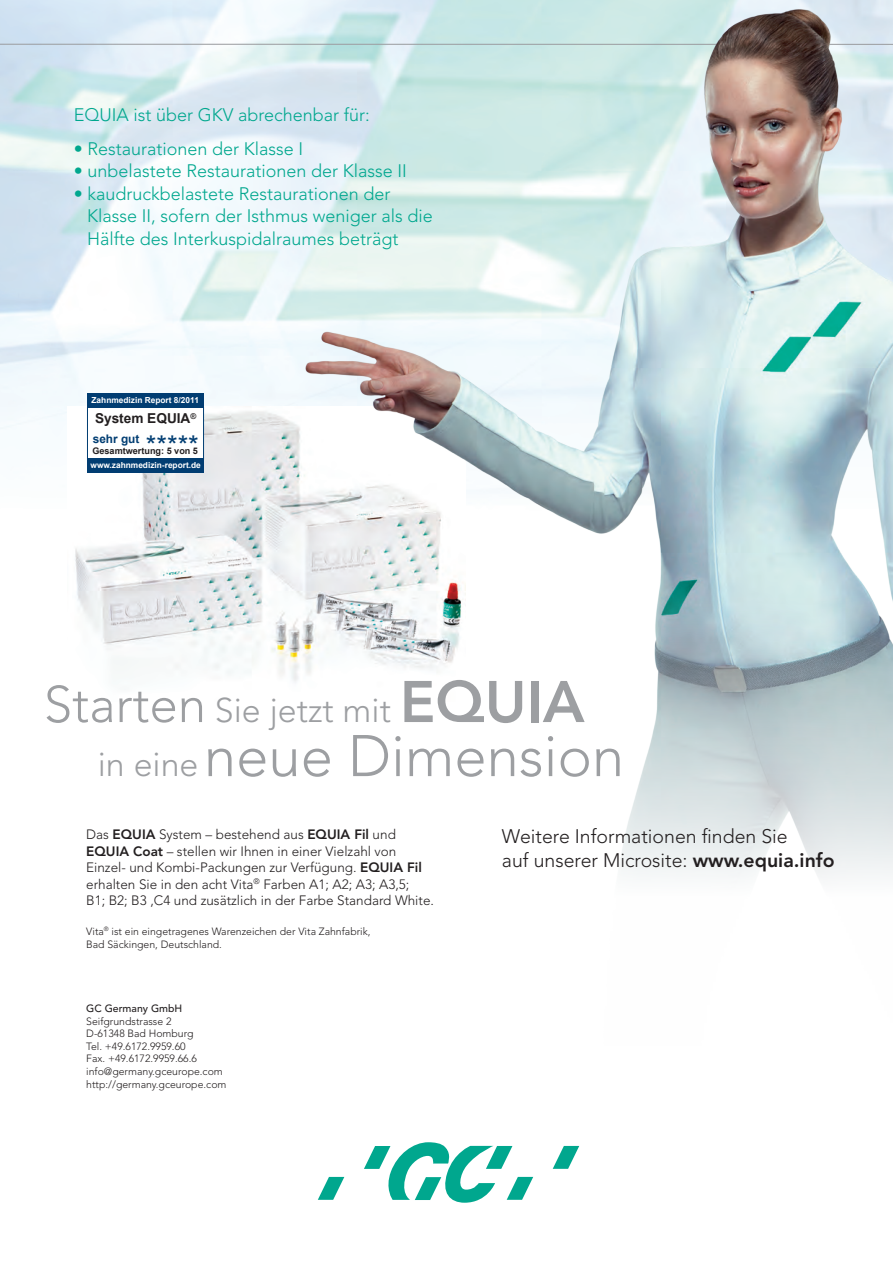
<style>
.page{position:relative;width:893px;height:1264px;background:#fff}
.page>*{position:absolute;margin:0;border:0;box-sizing:border-box;transform-origin:0 0}
.t1{font:300 58.05px "Avenir";color:#9d9fa2}
.t2{font:300 33.9px "Avenir";color:#9d9fa2}
.t3{font:27.3px "Arial";color:#013d72}
.t4{font:300 19.5px "Avenir";color:#231f20}
.t5{font:300 18px "Avenir";color:#00a78e}
.t6{font:700 13.65px "Arial";color:#231f20}
.t7{font:300 13.5px/16.5px "Avenir";color:#231f20}
.t8{font:700 11.85px "Arial";color:#013d72}
.t9{font:300 10.5px/13.5px "Avenir";color:#231f20}
.t10{font:500 10.5px "Avenir";color:#231f20}
.t11{font:700 9.15px "Arial";color:#231f20}
.t12{font:700 8.4px "Arial";color:#fff}
.s1{font-size:51px}
.s2{font-weight:800;font-size:58.05px}
.s3{font-size:33.9px}
.s4{font-weight:800}
</style>
<div class="page">
<img style="left:0;top:0;width:892px;height:429px">
<img style="left:68px;top:406px;width:226px;height:275px">
<hr style="left:0;top:44px;width:893px;height:1px;background:#9d9fa2">
<img style="left:294px;top:1px;width:599px;height:877px">
<div style="left:88px;top:407px;width:116px;height:52px;background:#fff"></div>
<div style="left:87px;top:394px;width:117px;height:14px;background:#013d72"></div>
<div style="left:87px;top:459px;width:117px;height:14px;background:#013d72"></div>
<hr style="left:87px;top:407px;width:1px;height:52px;background:#013d72">
<hr style="left:203px;top:407px;width:1px;height:53px;background:#013d72">
<svg style="left:553px;top:1145px;width:26px;height:23px"></svg>
<svg style="left:364px;top:1142px;width:169px;height:60px"></svg>
<svg style="left:318px;top:1176px;width:26px;height:23px"></svg>
<p class="t5" style="left:74px;top:104px;width:298px">EQUIA ist über GKV abrechenbar für:</p>
<p class="t5" style="left:74px;top:138px;width:231px">• Restaurationen der Klasse I</p>
<p class="t5" style="left:74px;top:161px;width:335px">• unbelastete Restaurationen der Klasse II</p>
<p class="t5" style="left:74px;top:183px;width:318px">• kaudruckbelastete Restaurationen der</p>
<p class="t5" style="left:87px;top:206px;width:347px">Klasse II, sofern der Isthmus weniger als die</p>
<p class="t5" style="left:87px;top:228px;width:313px">Hälfte des Interkuspidalraumes beträgt</p>
<p class="t12" style="left:92px;top:394px;width:109px">Zahnmedizin Report 8/2011</p>
<p class="t6" style="left:95px;top:409px;width:103px">System EQUIA<sup>®</sup></p>
<p class="t8" style="left:93px;top:431px;width:48px">sehr gut</p>
<p class="t11" style="left:92px;top:444px;width:107px">Gesamtwertung: 5 von 5</p>
<p class="t3" style="left:146px;top:427px;width:55px">*****</p>
<p class="t12" style="left:91px;top:460px;width:112px">www.zahnmedizin-report.de</p>
<p class="t2" style="left:44px;top:690px;width:542px"><span class="s1">Starten</span> Sie jetzt mit <span class="s2">EQUIA</span></p>
<p class="t1" style="left:98px;top:722px;width:528px"><span class="s3">in eine</span> neue Dimension</p>
<p class="t7" style="left:86px;top:826px;width:349px">Das <span class="s4">EQUIA</span> System – bestehend aus <span class="s4">EQUIA Fil</span> und <span class="s4">EQUIA Coat</span> – stellen wir Ihnen in einer Vielzahl von Einzel- und Kombi-Packungen zur Verfügung. <span class="s4">EQUIA Fil </span>erhalten Sie in den acht Vita<sup>®</sup> Farben A1; A2; A3; A3,5;<br>B1; B2; B3 ,C4 und zusätzlich in der Farbe Standard White.</p>
<p class="t9" style="left:86px;top:924px;width:286px">Vita<sup>®</sup> ist ein eingetragenes Warenzeichen der Vita Zahnfabrik,<br>Bad Säckingen, Deutschland.</p>
<p class="t10" style="left:86px;top:1002px;width:98px">GC Germany GmbH</p>
<p class="t9" style="left:86px;top:1014px;width:87px">Seifgrundstrasse 2</p>
<p class="t9" style="left:86px;top:1026px;width:109px">D-61348 Bad Homburg</p>
<p class="t9" style="left:86px;top:1039px;width:101px">Tel. +49.6172.9959.60</p>
<p class="t9" style="left:86px;top:1052px;width:112px">Fax. +49.6172.9959.66.6</p>
<p class="t9" style="left:86px;top:1064px;width:138px">info@germany.gceurope.com</p>
<p class="t9" style="left:86px;top:1077px;width:142px">http://germany.gceurope.com</p>
<p class="t4" style="left:502px;top:825px;width:287px">Weitere Informationen finden Sie</p>
<p class="t4" style="left:502px;top:849px;width:334px">auf unserer Microsite: <span class="s4">www.equia.info</span></p>
</div>
